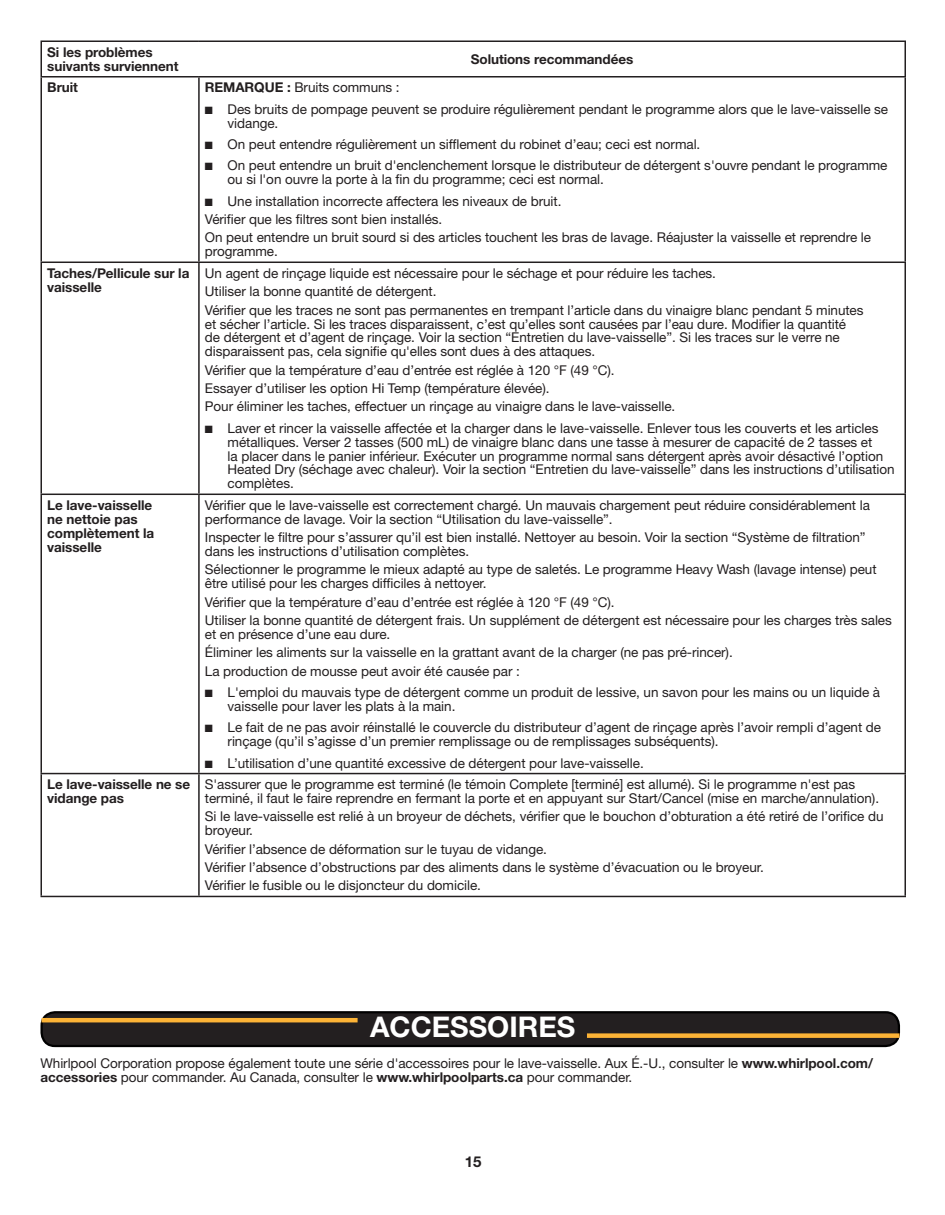
<style>
.page{position:relative;width:945px;height:1215px;background:#fff}
.page>*{position:absolute;margin:0;border:0;box-sizing:border-box;transform-origin:0 0}
.Heading_1{font:700 28.5px "Helvetica Neue LT Std";color:#fff}
.t1{font:700 15px "Helvetica Neue LT Std";color:#231f20}
.Body{font:13.5px/13.8px "Helvetica Neue LT Std";letter-spacing:-.005em;color:#231f20}
.Body_Bold{font:700 13.5px/13.8px "Helvetica Neue LT Std";letter-spacing:-.005em;color:#231f20}
.s1{font-weight:700}
</style>
<div class="page">
<hr style="left:40px;top:78px;width:2px;height:184px;background:#231f20">
<hr style="left:198px;top:78px;width:2px;height:184px;background:#231f20">
<hr style="left:904px;top:78px;width:2px;height:184px;background:#231f20">
<hr style="left:40px;top:262px;width:159px;height:1px;background:#231f20">
<hr style="left:40px;top:263px;width:2px;height:231px;background:#231f20">
<hr style="left:199px;top:262px;width:707px;height:1px;background:#231f20">
<hr style="left:198px;top:263px;width:2px;height:231px;background:#231f20">
<hr style="left:904px;top:263px;width:2px;height:231px;background:#231f20">
<hr style="left:40px;top:494px;width:159px;height:1px;background:#231f20">
<hr style="left:40px;top:495px;width:2px;height:278px;background:#231f20">
<hr style="left:199px;top:494px;width:707px;height:1px;background:#231f20">
<hr style="left:198px;top:495px;width:2px;height:278px;background:#231f20">
<hr style="left:904px;top:495px;width:2px;height:278px;background:#231f20">
<hr style="left:40px;top:773px;width:159px;height:1px;background:#231f20">
<hr style="left:40px;top:774px;width:2px;height:122px;background:#231f20">
<hr style="left:199px;top:773px;width:707px;height:1px;background:#231f20">
<hr style="left:198px;top:774px;width:2px;height:122px;background:#231f20">
<hr style="left:904px;top:774px;width:2px;height:122px;background:#231f20">
<hr style="left:40px;top:896px;width:159px;height:1px;background:#231f20">
<hr style="left:199px;top:896px;width:707px;height:1px;background:#231f20">
<hr style="left:40px;top:40px;width:159px;height:2px;background:#231f20">
<hr style="left:199px;top:40px;width:707px;height:2px;background:#231f20">
<hr style="left:40px;top:76px;width:159px;height:2px;background:#231f20">
<hr style="left:199px;top:76px;width:707px;height:2px;background:#231f20">
<hr style="left:40px;top:42px;width:2px;height:34px;background:#231f20">
<hr style="left:904px;top:42px;width:2px;height:34px;background:#231f20">
<div style="left:42px;top:1012px;width:857px;height:34px;background:#231f20;border-radius:13px"></div>
<div style="left:40px;top:1011px;width:860px;height:36px;border:2px solid #000;border-radius:13px"></div>
<hr style="left:42px;top:1018px;width:316px;height:4px;background:#fcb336">
<div style="left:587px;top:1033px;width:313px;height:5px;background:#fcb336"></div>
<p class="Body_Bold" style="left:47px;top:45px;width:133px">Si les problèmes suivants surviennent</p>
<p class="Body_Bold" style="left:471px;top:52px;width:164px">Solutions recommandées</p>
<p class="Body_Bold" style="left:47px;top:80px;width:32px">Bruit</p>
<p class="Body" style="left:205px;top:81px;width:196px"><span class="s1">REMARQUE :</span> Bruits communs :</p>
<p class="Body" style="left:228px;top:102px;width:662px;text-indent:-23px">■ Des bruits de pompage peuvent se produire régulièrement pendant le programme alors que le lave-vaisselle se vidange.</p>
<p class="Body" style="left:205px;top:137px;width:497px">■ On peut entendre régulièrement un sifflement du robinet d’eau; ceci est normal.</p>
<p class="Body" style="left:228px;top:159px;width:661px;text-indent:-23px">■ On peut entendre un bruit d'enclenchement lorsque le distributeur de détergent s'ouvre pendant le programme ou si l'on ouvre la porte à la fin du programme; ceci est normal.</p>
<p class="Body" style="left:205px;top:194px;width:358px">■ Une installation incorrecte affectera les niveaux de bruit.</p>
<p class="Body" style="left:205px;top:212px;width:239px">Vérifier que les filtres sont bien installés.</p>
<p class="Body" style="left:205px;top:231px;width:668px">On peut entendre un bruit sourd si des articles touchent les bras de lavage. Réajuster la vaisselle et reprendre le programme.</p>
<p class="Body_Bold" style="left:47px;top:266px;width:144px">Taches/Pellicule sur la vaisselle</p>
<p class="Body" style="left:205px;top:266px;width:513px">Un agent de rinçage liquide est nécessaire pour le séchage et pour réduire les taches.</p>
<p class="Body" style="left:205px;top:284px;width:233px">Utiliser la bonne quantité de détergent.</p>
<p class="Body" style="left:205px;top:303px;width:660px">Vérifier que les traces ne sont pas permanentes en trempant l’article dans du vinaigre blanc pendant 5 minutes et sécher l’article. Si les traces disparaissent, c’est qu’elles sont causées par l’eau dure. Modifier la quantité de détergent et d’agent de rinçage. Voir la section “Entretien du lave-vaisselle”. Si les traces sur le verre ne disparaissent pas, cela signifie qu'elles sont dues à des attaques.</p>
<p class="Body" style="left:205px;top:363px;width:411px">Vérifier que la température d’eau d’entrée est réglée à 120 °F (49 °C).</p>
<p class="Body" style="left:205px;top:381px;width:346px">Essayer d’utiliser les option Hi Temp (température élevée).</p>
<p class="Body" style="left:205px;top:400px;width:472px">Pour éliminer les taches, effectuer un rinçage au vinaigre dans le lave-vaisselle.</p>
<p class="Body" style="left:228px;top:421px;width:669px;text-indent:-23px">■ Laver et rincer la vaisselle affectée et la charger dans le lave-vaisselle. Enlever tous les couverts et les articles métalliques. Verser 2 tasses (500 mL) de vinaigre blanc dans une tasse à mesurer de capacité de 2 tasses et<br>la placer dans le panier inférieur. Exécuter un programme normal sans détergent après avoir désactivé l’option Heated Dry (séchage avec chaleur). Voir la section “Entretien du lave-vaisselle” dans les instructions d’utilisation complètes.</p>
<p class="Body_Bold" style="left:47px;top:498px;width:108px">Le lave-vaisselle ne nettoie pas complètement la vaisselle</p>
<p class="Body" style="left:205px;top:498px;width:667px">Vérifier que le lave-vaisselle est correctement chargé. Un mauvais chargement peut réduire considérablement la performance de lavage. Voir la section “Utilisation du lave-vaisselle”.</p>
<p class="Body" style="left:205px;top:530px;width:662px">Inspecter le filtre pour s’assurer qu’il est bien installé. Nettoyer au besoin. Voir la section “Système de filtration” dans les instructions d’utilisation complètes.</p>
<p class="Body" style="left:205px;top:563px;width:673px">Sélectionner le programme le mieux adapté au type de saletés. Le programme Heavy Wash (lavage intense) peut être utilisé pour les charges difficiles à nettoyer.</p>
<p class="Body" style="left:205px;top:595px;width:411px">Vérifier que la température d’eau d’entrée est réglée à 120 °F (49 °C).</p>
<p class="Body" style="left:205px;top:613px;width:688px">Utiliser la bonne quantité de détergent frais. Un supplément de détergent est nécessaire pour les charges très sales et en présence d’une eau dure.</p>
<p class="Body" style="left:205px;top:645px;width:529px">Éliminer les aliments sur la vaisselle en la grattant avant de la charger (ne pas pré-rincer).</p>
<p class="Body" style="left:205px;top:664px;width:316px">La production de mousse peut avoir été causée par :</p>
<p class="Body" style="left:228px;top:685px;width:654px;text-indent:-23px">■ L'emploi du mauvais type de détergent comme un produit de lessive, un savon pour les mains ou un liquide à vaisselle pour laver les plats à la main.</p>
<p class="Body" style="left:228px;top:720px;width:655px;text-indent:-23px">■ Le fait de ne pas avoir réinstallé le couvercle du distributeur d’agent de rinçage après l’avoir rempli d’agent de rinçage (qu’il s’agisse d’un premier remplissage ou de remplissages subséquents).</p>
<p class="Body" style="left:205px;top:756px;width:440px">■ L’utilisation d’une quantité excessive de détergent pour lave-vaisselle.</p>
<p class="Body_Bold" style="left:47px;top:777px;width:144px">Le lave-vaisselle ne se vidange pas</p>
<p class="Body" style="left:205px;top:777px;width:676px">S'assurer que le programme est terminé (le témoin Complete [terminé] est allumé). Si le programme n'est pas terminé, il faut le faire reprendre en fermant la porte et en appuyant sur Start/Cancel (mise en marche/annulation).</p>
<p class="Body" style="left:205px;top:810px;width:680px">Si le lave-vaisselle est relié à un broyeur de déchets, vérifier que le bouchon d’obturation a été retiré de l’orifice du broyeur.</p>
<p class="Body" style="left:205px;top:842px;width:344px">Vérifier l’absence de déformation sur le tuyau de vidange.</p>
<p class="Body" style="left:205px;top:860px;width:560px">Vérifier l’absence d’obstructions par des aliments dans le système d’évacuation ou le broyeur.</p>
<p class="Body" style="left:205px;top:879px;width:278px">Vérifier le fusible ou le disjoncteur du domicile.</p>
<h1 class="Heading_1" style="left:370px;top:1009px;width:207px">ACCESSOIRES</h1>
<p class="Body" style="left:40px;top:1056px;width:834px">Whirlpool Corporation propose également toute une série d'accessoires pour le lave-vaisselle. Aux É.-U., consulter le <span class="s1">www.whirlpool.com/ accessories</span> pour commander. Au Canada, consulter le <span class="s1">www.whirlpoolparts.ca</span> pour commander.</p>
<p class="t1" style="left:465px;top:1152px;width:18px">15</p>
</div>
